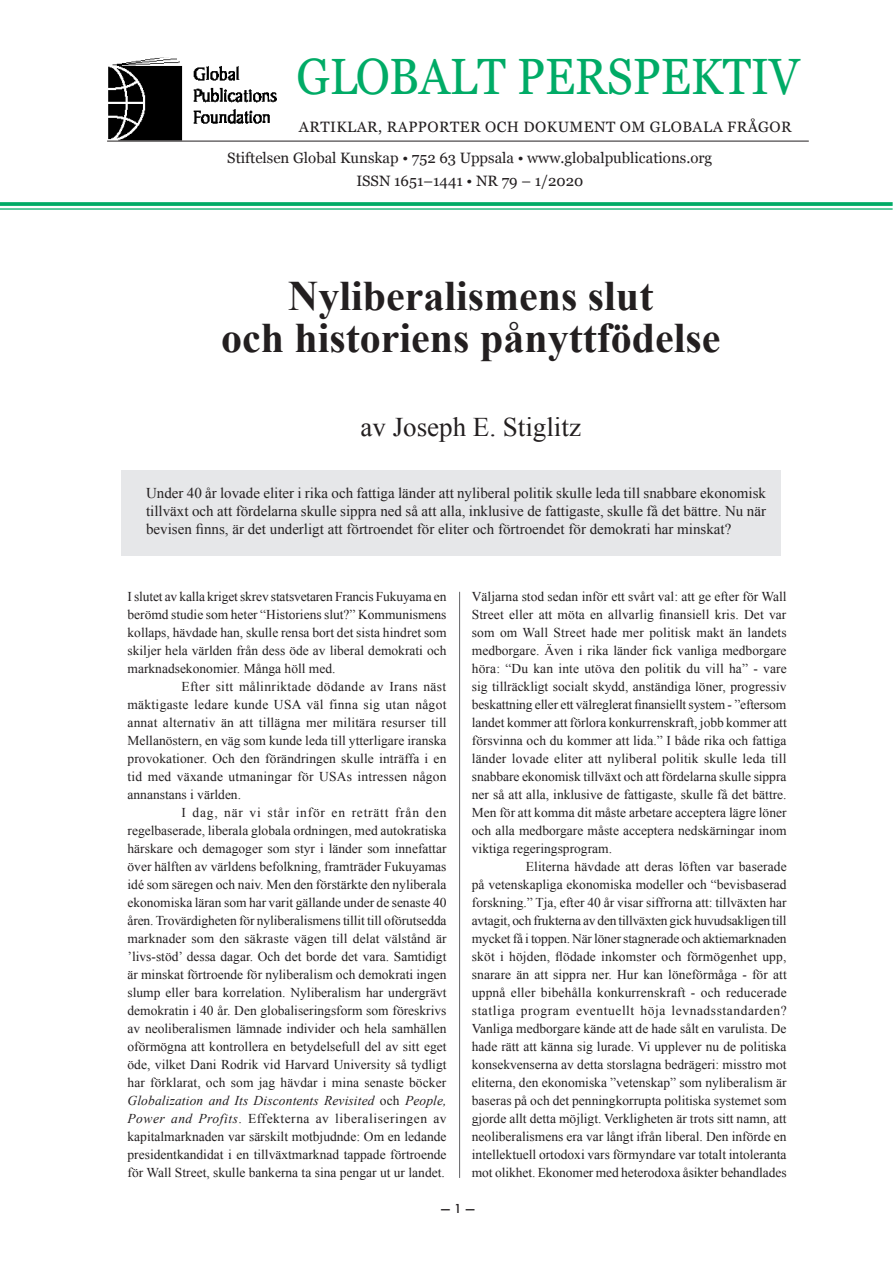
<style>
.page{position:relative;width:893px;height:1263px;background:#fff}
.page>*{position:absolute;margin:0;border:0;box-sizing:border-box;transform-origin:0 0}
.t1{font:51px "Georgia";color:#00ab66;scale:.9 1}
.t2{font:700 42px/42px "Times New Roman";color:#231f20;text-align:center}
.t3{font:27px "Times New Roman";color:#231f20}
.t4{font:15px/18px "Times New Roman";color:#231f20;text-align:justify}
.t5{font:15px/22.5px "Georgia";color:#231f20;text-align:center}
.t6{font:15px "Georgia";letter-spacing:.03em;color:#231f20}
.t7{font:13.5px "Times New Roman";color:#231f20}
.t8{font:13.5px "Times New Roman";letter-spacing:.04em;color:#231f20}
.t9{font:italic 13.5px "Times New Roman";letter-spacing:.01em;color:#231f20}
.t10{font:13.5px "Times New Roman";letter-spacing:.02em;color:#231f20}
.t11{font:13.5px "Times New Roman";letter-spacing:.025em;color:#231f20}
.t12{font:13.5px "Times New Roman";letter-spacing:.055em;color:#231f20}
.t13{font:500 13.5px "Futura";color:#231f20}
.s1{font-style:normal}
.s2{font-style:italic}
.s3{font-size:12px}
</style>
<div class="page">
<img style="left:107px;top:57px;width:169px;height:84px">
<hr style="left:107px;top:141px;width:702px;height:1px;background:#231f20">
<svg style="left:0;top:202px;width:893px;height:4px;background:#0fb06f"></svg>
<hr style="left:0;top:208px;width:893px;height:2px;background:#00ab66">
<div style="left:121px;top:470px;width:660px;height:86px;background:#e6e7e9"></div>
<hr style="left:459px;top:592px;width:1px;height:586px;background:#636366">
<h1 class="t1" style="left:297px;top:39px;width:560px">GLOBALT PERSPEKTIV</h1>
<p class="t6" style="left:299px;top:116px;width:494px">ARTIKLAR, RAPPORTER OCH DOKUMENT OM GLOBALA FRÅGOR</p>
<p class="t5" style="left:227px;top:146px;width:486px">Stiftelsen Global Kunskap • 752 63 Uppsala • www.globalpublications.org<br>ISSN 1651–1441 • NR 79 – 1/2020</p>
<h2 class="t2" style="left:221px;top:274px;width:501px">Nyliberalismens slut<br>och historiens pånyttfödelse</h2>
<h3 class="t3" style="left:360px;top:409px;width:222px">av Joseph E. Stiglitz</h3>
<p class="t4" style="left:146px;top:484px;width:621px">Under 40 år lovade eliter i rika och fattiga länder att nyliberal politik skulle leda till snabbare ekonomisk tillväxt och att fördelarna skulle sippra ned så att alla, inklusive de fattigaste, skulle få det bättre. Nu när bevisen finns, är det underligt att förtroendet för eliter och förtroendet för demokrati har minskat?</p>
<p class="t7" style="left:128px;top:587px;width:321px">I slutet av kalla kriget skrev statsvetaren Francis Fukuyama en</p>
<p class="t7" style="left:128px;top:605px;width:320px">berömd studie som heter “Historiens slut?” Kommunismens</p>
<p class="t7" style="left:128px;top:623px;width:320px">kollaps, hävdade han, skulle rensa bort det sista hindret som</p>
<p class="t7" style="left:128px;top:641px;width:320px">skiljer hela världen från dess öde av liberal demokrati och</p>
<p class="t7" style="left:128px;top:659px;width:210px">marknadsekonomier. Många höll med.</p>
<p class="t11" style="left:182px;top:677px;width:266px">Efter sitt målinriktade dödande av Irans näst</p>
<p class="t10" style="left:128px;top:695px;width:320px">mäktigaste ledare kunde USA väl finna sig utan något</p>
<p class="t7" style="left:128px;top:713px;width:321px">annat alternativ än att tillägna mer militära resurser till</p>
<p class="t7" style="left:128px;top:731px;width:320px">Mellanöstern, en väg som kunde leda till ytterligare iranska</p>
<p class="t7" style="left:128px;top:749px;width:320px">provokationer. Och den förändringen skulle inträffa i en</p>
<p class="t7" style="left:128px;top:767px;width:321px">tid med växande utmaningar för USAs intressen någon</p>
<p class="t7" style="left:128px;top:785px;width:115px">annanstans i världen.</p>
<p class="t12" style="left:182px;top:803px;width:267px">I dag, när vi står inför en reträtt från den</p>
<p class="t7" style="left:128px;top:821px;width:320px">regelbaserade, liberala globala ordningen, med autokratiska</p>
<p class="t7" style="left:128px;top:839px;width:320px">härskare och demagoger som styr i länder som innefattar</p>
<p class="t7" style="left:128px;top:857px;width:320px">över hälften av världens befolkning, framträder Fukuyamas</p>
<p class="t7" style="left:128px;top:875px;width:320px">idé som säregen och naiv. Men den förstärkte den nyliberala</p>
<p class="t7" style="left:128px;top:893px;width:320px">ekonomiska läran som har varit gällande under de senaste 40</p>
<p class="t7" style="left:128px;top:911px;width:321px">åren. Trovärdigheten för nyliberalismens tillit till oförutsedda</p>
<p class="t7" style="left:128px;top:929px;width:321px">marknader som den säkraste vägen till delat välstånd är</p>
<p class="t7" style="left:128px;top:947px;width:320px">’livs-stöd’ dessa dagar. Och det borde det vara. Samtidigt</p>
<p class="t7" style="left:128px;top:965px;width:320px">är minskat förtroende för nyliberalism och demokrati ingen</p>
<p class="t7" style="left:128px;top:983px;width:320px">slump eller bara korrelation. Nyliberalism har undergrävt</p>
<p class="t7" style="left:128px;top:1001px;width:320px">demokratin i 40 år. Den globaliseringsform som föreskrivs</p>
<p class="t7" style="left:128px;top:1019px;width:320px">av neoliberalismen lämnade individer och hela samhällen</p>
<p class="t7" style="left:128px;top:1037px;width:320px">oförmögna att kontrollera en betydelsefull del av sitt eget</p>
<p class="t7" style="left:128px;top:1055px;width:320px">öde, vilket Dani Rodrik vid Harvard University så tydligt</p>
<p class="t7" style="left:128px;top:1073px;width:320px">har förklarat, och som jag hävdar i mina senaste böcker</p>
<p class="t9" style="left:128px;top:1091px;width:321px">Globalization and Its Discontents Revisited <span class="s1">och</span> People,</p>
<p class="t8" style="left:128px;top:1109px;width:321px"><span class="s2">Power and Profits</span>. Effekterna av liberaliseringen av</p>
<p class="t7" style="left:128px;top:1127px;width:320px">kapitalmarknaden var särskilt motbjudnde: Om en ledande</p>
<p class="t7" style="left:128px;top:1145px;width:320px">presidentkandidat i en tillväxtmarknad tappade förtroende</p>
<p class="t7" style="left:128px;top:1163px;width:319px">för Wall Street, skulle bankerna ta sina pengar ut ur landet.</p>
<p class="t7" style="left:472px;top:587px;width:316px">Väljarna stod sedan inför ett svårt val: att ge efter för Wall</p>
<p class="t7" style="left:472px;top:605px;width:316px">Street eller att möta en allvarlig finansiell kris. Det var</p>
<p class="t7" style="left:472px;top:623px;width:316px">som om Wall Street hade mer politisk makt än landets</p>
<p class="t7" style="left:472px;top:641px;width:316px">medborgare. Även i rika länder fick vanliga medborgare</p>
<p class="t7" style="left:472px;top:659px;width:316px">höra: “Du kan inte utöva den politik du vill ha” - vare</p>
<p class="t7" style="left:472px;top:677px;width:316px">sig tillräckligt socialt skydd, anständiga löner, progressiv</p>
<p class="t7" style="left:472px;top:695px;width:316px">beskattning eller ett välreglerat finansiellt system - ”eftersom</p>
<p class="t7" style="left:472px;top:713px;width:316px">landet kommer att förlora konkurrenskraft, jobb kommer att</p>
<p class="t7" style="left:472px;top:731px;width:316px">försvinna och du kommer att lida.” I både rika och fattiga</p>
<p class="t7" style="left:472px;top:749px;width:316px">länder lovade eliter att nyliberal politik skulle leda till</p>
<p class="t7" style="left:472px;top:767px;width:316px">snabbare ekonomisk tillväxt och att fördelarna skulle sippra</p>
<p class="t7" style="left:472px;top:785px;width:316px">ner så att alla, inklusive de fattigaste, skulle få det bättre.</p>
<p class="t7" style="left:472px;top:803px;width:316px">Men för att komma dit måste arbetare acceptera lägre löner</p>
<p class="t7" style="left:472px;top:821px;width:316px">och alla medborgare måste acceptera nedskärningar inom</p>
<p class="t7" style="left:472px;top:839px;width:142px">viktiga regeringsprogram.</p>
<p class="t7" style="left:526px;top:857px;width:262px">Eliterna hävdade att deras löften var baserade</p>
<p class="t7" style="left:472px;top:875px;width:316px">på vetenskapliga ekonomiska modeller och “bevisbaserad</p>
<p class="t7" style="left:472px;top:893px;width:316px">forskning.” Tja, efter 40 år visar siffrorna att: tillväxten har</p>
<p class="t7" style="left:472px;top:911px;width:316px">avtagit, och frukterna av den tillväxten gick huvudsakligen till</p>
<p class="t7" style="left:472px;top:929px;width:316px">mycket få i toppen. När löner stagnerade och aktiemarknaden</p>
<p class="t7" style="left:472px;top:947px;width:316px">sköt i höjden, flödade inkomster och förmögenhet upp,</p>
<p class="t7" style="left:472px;top:965px;width:316px">snarare än att sippra ner. Hur kan löneförmåga - för att</p>
<p class="t7" style="left:472px;top:983px;width:316px">uppnå eller bibehålla konkurrenskraft - och reducerade</p>
<p class="t8" style="left:472px;top:1001px;width:316px">statliga program eventuellt höja levnadsstandarden?</p>
<p class="t7" style="left:472px;top:1019px;width:316px">Vanliga medborgare kände att de hade sålt en varulista. De</p>
<p class="t7" style="left:472px;top:1037px;width:316px">hade rätt att känna sig lurade. Vi upplever nu de politiska</p>
<p class="t7" style="left:472px;top:1055px;width:316px">konsekvenserna av detta storslagna bedrägeri: misstro mot</p>
<p class="t7" style="left:472px;top:1073px;width:316px">eliterna, den ekonomiska ”vetenskap” som nyliberalism är</p>
<p class="t7" style="left:472px;top:1091px;width:316px">baseras på och det penningkorrupta politiska systemet som</p>
<p class="t7" style="left:472px;top:1109px;width:316px">gjorde allt detta möjligt. Verkligheten är trots sitt namn, att</p>
<p class="t7" style="left:472px;top:1127px;width:316px">neoliberalismens era var långt ifrån liberal. Den införde en</p>
<p class="t7" style="left:472px;top:1145px;width:316px">intellektuell ortodoxi vars förmyndare var totalt intoleranta</p>
<p class="t7" style="left:472px;top:1163px;width:316px">mot olikhet. Ekonomer med heterodoxa åsikter behandlades</p>
<p class="t13" style="left:441px;top:1198px;width:35px">— <span class="s3">1</span> —</p>
</div>
